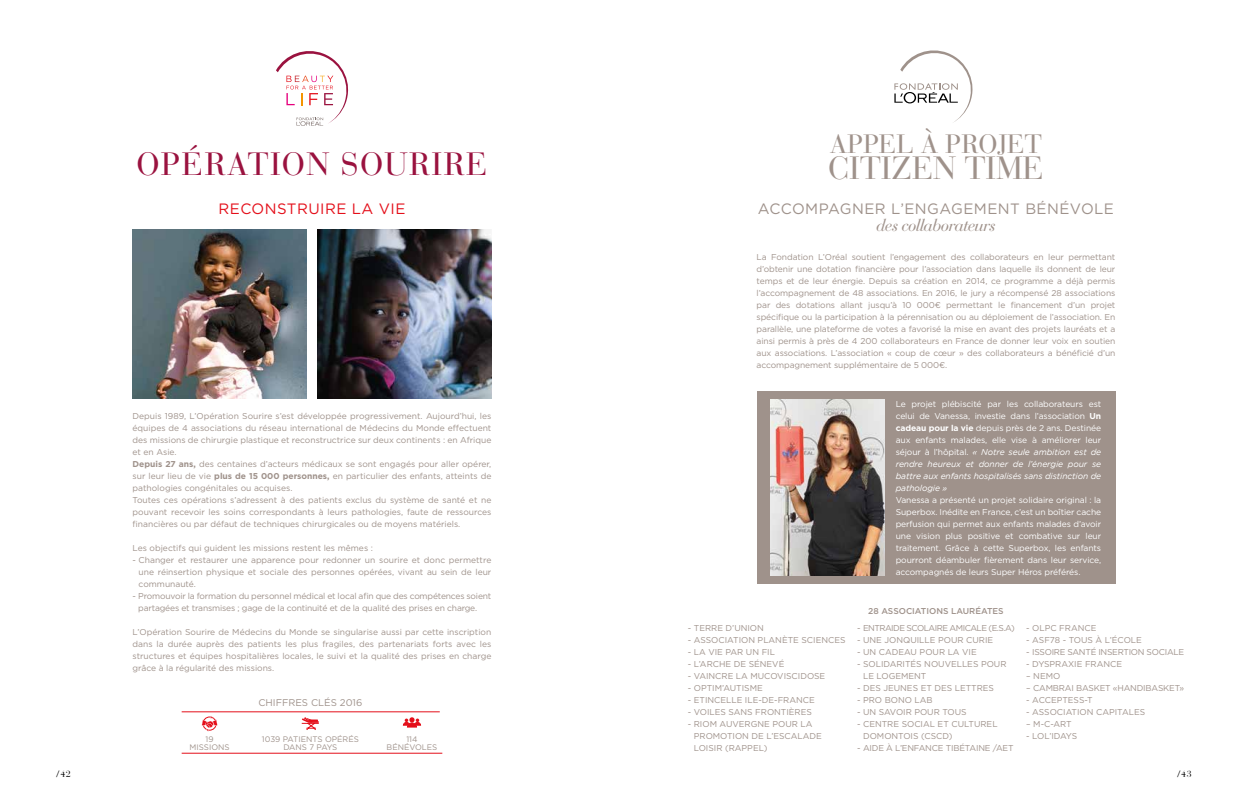
<style>
.page{position:relative;width:1248px;height:808px;background:#fff}
.page>*{position:absolute;margin:0;border:0;box-sizing:border-box;transform-origin:0 0}
.t1{font:32px "Bauer Bodoni";letter-spacing:.04em;color:#9a123f}
.t2{font:32px "Bauer Bodoni";letter-spacing:-.01em;color:#9f928b}
.t3{font:26.4px "Bauer Bodoni";letter-spacing:-.01em;color:#9f928b}
.t4{font:italic 17px "Bauer Bodoni";letter-spacing:-.05em;color:#9f928b}
.t5{font:15px "Gotham";letter-spacing:.03em;color:#9f928b}
.t6{font:15px "Gotham";letter-spacing:.03em;color:#e40f1a}
.t7{font:9.7px "Gotham";color:#9f928b}
.t8{font:9px "Bauer Bodoni";color:#000}
.t9{font:8.5px/12px "Gotham";color:#9f928b}
.t10{font:8.5px/12px "Gotham";letter-spacing:-.01em;color:#fff;text-align:justify}
.t11{font:8.5px/12px "Gotham";letter-spacing:-.02em;color:#9f928b}
.t12{font:8.5px "Gotham";letter-spacing:-.06em;color:#9f928b}
.t13{font:8.5px "Gotham";letter-spacing:-.03em;color:#9f928b}
.t14{font:500 8.5px "Gotham";color:#9f928b}
.t15{font:8.5px "Gotham";letter-spacing:-.04em;color:#9f928b}
.t16{font:8px/8.1px "Gotham";color:#9f928b;text-align:center}
.s1{font-weight:700}
.s2{font-style:italic}
</style>
<div class="page">
<svg style="left:276px;top:51px;width:73px;height:75px"></svg>
<img style="left:133px;top:229px;width:173px;height:169px">
<img style="left:317px;top:229px;width:174px;height:169px">
<hr style="left:182px;top:753px;width:260px;height:1px;background:#e40f1a">
<svg style="left:403px;top:717px;width:18px;height:10px"></svg>
<hr style="left:182px;top:711px;width:258px;height:1px;background:#e40f1a">
<svg style="left:301px;top:717px;width:18px;height:13px"></svg>
<svg style="left:202px;top:716px;width:15px;height:16px"></svg>
<svg style="left:894px;top:50px;width:79px;height:73px"></svg>
<div style="left:756px;top:391px;width:359px;height:193px;background:#9f928b"></div>
<img style="left:770px;top:399px;width:114px;height:176px">
<h1 class="t1" style="left:136px;top:145px;width:352px">OPÉRATION SOURIRE</h1>
<h2 class="t3" style="left:829px;top:128px;width:214px">APPEL À PROJET</h2>
<h1 class="t2" style="left:828px;top:149px;width:217px">CITIZEN TIME</h1>
<h3 class="t6" style="left:218px;top:199px;width:188px">RECONSTRUIRE LA VIE</h3>
<h3 class="t5" style="left:758px;top:199px;width:357px">ACCOMPAGNER L’ENGAGEMENT BÉNÉVOLE</h3>
<h3 class="t4" style="left:876px;top:215px;width:121px">des collaborateurs</h3>
<p class="t9" style="left:133px;top:410px;width:360px">Depuis 1989, L’Opération Sourire s’est développée progressivement. Aujourd’hui, les équipes de 4 associations du réseau international de Médecins du Monde effectuent des missions de chirurgie plastique et reconstructrice sur deux continents : en Afrique et en Asie.<br><span class="s1">Depuis 27 ans,</span> des centaines d’acteurs médicaux se sont engagés pour aller opérer, sur leur lieu de vie <span class="s1">plus de 15 000 personnes,</span> en particulier des enfants, atteints de pathologies congénitales ou acquises.<br>Toutes ces opérations s’adressent à des patients exclus du système de santé et ne pouvant recevoir les soins correspondants à leurs pathologies, faute de ressources financières ou par défaut de techniques chirurgicales ou de moyens matériels.</p>
<p class="t9" style="left:133px;top:542px;width:242px">Les objectifs qui guident les missions restent les mêmes :</p>
<p class="t9" style="left:139px;top:554px;width:354px;text-align:justify;text-indent:-6px">- Changer et restaurer une apparence pour redonner un sourire et donc permettre une réinsertion physique et sociale des personnes opérées, vivant au sein de leur communauté.</p>
<p class="t11" style="left:138px;top:590px;width:354px;text-indent:-6px">- Promouvoir la formation du personnel médical et local afin que des compétences soient partagées et transmises ; gage de la continuité et de la qualité des prises en charge.</p>
<p class="t9" style="left:133px;top:626px;width:360px;text-align:justify">L’Opération Sourire de Médecins du Monde se singularise aussi par cette inscription dans la durée auprès des patients les plus fragiles, des partenariats forts avec les structures et équipes hospitalières locales, le suivi et la qualité des prises en charge grâce à la régularité des missions.</p>
<p class="t7" style="left:258px;top:696px;width:105px">CHIFFRES CLÉS 2016</p>
<p class="t16" style="left:189px;top:734px;width:41px">19<br>MISSIONS</p>
<p class="t16" style="left:262px;top:734px;width:98px">1039 PATIENTS OPÉRÉS<br>DANS 7 PAYS</p>
<p class="t16" style="left:386px;top:734px;width:52px">114<br>BÉNÉVOLES</p>
<p class="t9" style="left:756px;top:251px;width:360px;text-align:justify">La Fondation L’Oréal soutient l’engagement des collaborateurs en leur permettant d’obtenir une dotation financière pour l’association dans laquelle ils donnent de leur temps et de leur énergie. Depuis sa création en 2014, ce programme a déjà permis l’accompagnement de 48 associations. En 2016, le jury a récompensé 28 associations par des dotations allant jusqu’à 10 000€ permettant le financement d’un projet spécifique ou la participation à la pérennisation ou au déploiement de l’association. En parallèle, une plateforme de votes a favorisé la mise en avant des projets lauréats et a ainsi permis à près de 4 200 collaborateurs en France de donner leur voix en soutien aux associations. L’association « coup de cœur » des collaborateurs a bénéficié d’un accompagnement supplémentaire de 5 000€.</p>
<p class="t10" style="left:895px;top:398px;width:207px">Le projet plébiscité par les collaborateurs est celui de Vanessa, investie dans l’association <span class="s1">Un cadeau pour la vie</span> depuis près de 2 ans. Destinée aux enfants malades, elle vise à améliorer leur séjour à l’hôpital. <span class="s2">« Notre seule ambition est de rendre heureux et donner de l’énergie pour se battre aux enfants hospitalisés sans distinction de pathologie »</span></p>
<p class="t10" style="left:895px;top:494px;width:207px">Vanessa a présenté un projet solidaire original : la Superbox. Inédite en France, c’est un boîtier cache perfusion qui permet aux enfants malades d’avoir une vision plus positive et combative sur leur traitement. Grâce à cette Superbox, les enfants pourront déambuler fièrement dans leur service, accompagnés de leurs Super Héros préférés.</p>
<p class="t9" style="left:687px;top:622px;width:78px">- TERRE D’UNION</p>
<p class="t9" style="left:687px;top:634px;width:159px">- ASSOCIATION PLANÈTE SCIENCES</p>
<p class="t9" style="left:687px;top:646px;width:89px">- LA VIE PAR UN FIL</p>
<p class="t9" style="left:687px;top:658px;width:98px">- L’ARCHE DE SÉNEVÉ</p>
<p class="t9" style="left:687px;top:670px;width:139px">- VAINCRE LA MUCOVISCIDOSE</p>
<p class="t9" style="left:687px;top:682px;width:76px">- OPTIM’AUTISME</p>
<p class="t9" style="left:687px;top:694px;width:128px">- ETINCELLE ILE-DE-FRANCE</p>
<p class="t9" style="left:687px;top:706px;width:126px">- VOILES SANS FRONTIÈRES</p>
<p class="t9" style="left:693px;top:718px;width:130px;text-indent:-6px">- RIOM AUVERGNE POUR LA<br>PROMOTION DE L’ESCALADE<br>LOISIR (RAPPEL)</p>
<p class="t14" style="left:868px;top:605px;width:137px">28 ASSOCIATIONS LAURÉATES</p>
<p class="t12" style="left:857px;top:623px;width:159px">- ENTRAIDE SCOLAIRE AMICALE (E.S.A)</p>
<p class="t9" style="left:857px;top:634px;width:138px">- UNE JONQUILLE POUR CURIE</p>
<p class="t9" style="left:857px;top:646px;width:121px">- UN CADEAU POUR LA VIE</p>
<p class="t9" style="left:863px;top:658px;width:145px;text-indent:-6px">- SOLIDARITÉS NOUVELLES POUR<br>LE LOGEMENT</p>
<p class="t9" style="left:857px;top:682px;width:138px">- DES JEUNES ET DES LETTRES</p>
<p class="t9" style="left:857px;top:694px;width:77px">- PRO BONO LAB</p>
<p class="t9" style="left:857px;top:706px;width:111px">- UN SAVOIR POUR TOUS</p>
<p class="t9" style="left:863px;top:718px;width:136px;text-indent:-6px">- CENTRE SOCIAL ET CULTUREL<br>DOMONTOIS (CSCD)</p>
<p class="t11" style="left:857px;top:742px;width:158px">- AIDE À L’ENFANCE TIBÉTAINE /AET</p>
<p class="t9" style="left:1026px;top:622px;width:72px">- OLPC FRANCE</p>
<p class="t9" style="left:1026px;top:634px;width:117px">- ASF78 - TOUS À L’ÉCOLE</p>
<p class="t13" style="left:1026px;top:647px;width:159px">- ISSOIRE SANTÉ INSERTION SOCIALE</p>
<p class="t9" style="left:1026px;top:658px;width:97px">- DYSPRAXIE FRANCE</p>
<p class="t9" style="left:1026px;top:670px;width:36px">– NEMO</p>
<p class="t11" style="left:1026px;top:682px;width:159px">– CAMBRAI BASKET «HANDIBASKET»</p>
<p class="t9" style="left:1026px;top:694px;width:68px">- ACCEPTESS-T</p>
<p class="t9" style="left:1026px;top:706px;width:120px">- ASSOCIATION CAPITALES</p>
<p class="t9" style="left:1026px;top:718px;width:47px">– M-C-ART</p>
<p class="t15" style="left:1026px;top:731px;width:52px">- LOL’IDAYS</p>
<p class="t8" style="left:56px;top:768px;width:16px">/42</p>
<p class="t8" style="left:1176px;top:768px;width:16px">/43</p>
</div>
